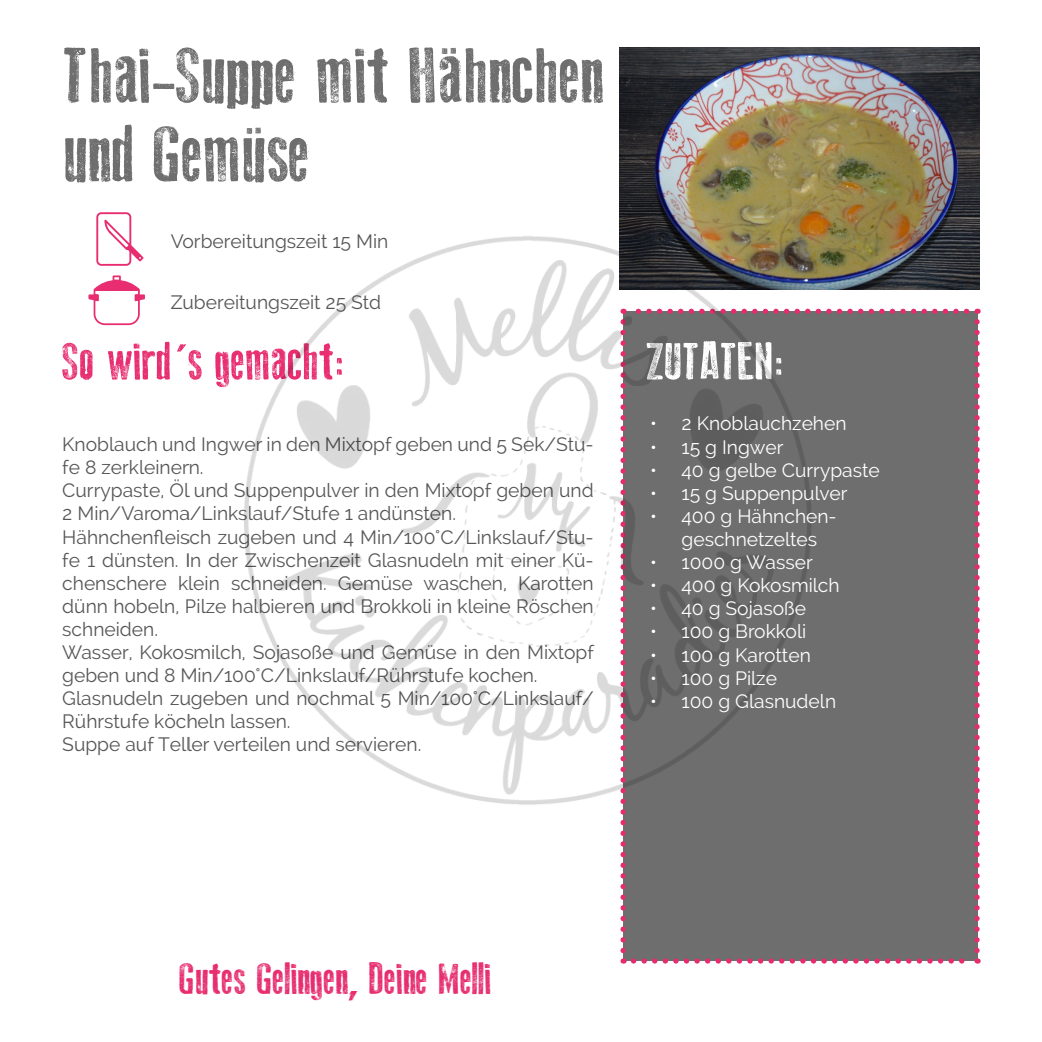
<style>
.page{position:relative;width:1042px;height:1042px;background:#fff}
.page>*{position:absolute;margin:0;border:0;box-sizing:border-box;transform-origin:0 0}
.t1{font:78.75px/78.8px "Old Press";color:#6e6e6e}
.t2{font:52.5px "Old Press";color:#e82e70}
.t3{font:52.5px "Old Press";color:#fff}
.t4{font:43.75px "Old Press";color:#e72d6f}
.t5{font:19.25px/23.1px "Raleway";color:#565655}
.t6{font:19.25px/23.1px "Raleway";color:#fff}
</style>
<div class="page">
<img style="left:619px;top:48px;width:360px;height:241px">
<div style="left:623px;top:311px;width:354px;height:650px;background:#6e6e6e"></div>
<svg style="left:620px;top:811px;width:6px;height:152px"></svg>
<svg style="left:633px;top:958px;width:345px;height:5px"></svg>
<svg style="left:974px;top:309px;width:5px;height:641px"></svg>
<svg style="left:858px;top:309px;width:108px;height:5px"></svg>
<img style="left:244px;top:204px;width:610px;height:607px">
<svg style="left:96px;top:212px;width:48px;height:54px"></svg>
<svg style="left:88px;top:275px;width:57px;height:51px"></svg>
<h1 class="t1" style="left:64px;top:36px;width:542px">Thai-Suppe mit Hähnchen und Gemüse</h1>
<p class="t5" style="left:171px;top:230px;width:219px">Vorbereitungszeit 15 Min</p>
<p class="t5" style="left:171px;top:291px;width:212px">Zubereitungszeit 25 Std</p>
<h2 class="t2" style="left:62px;top:332px;width:284px">So wird´s gemacht:</h2>
<p class="t5" style="left:62px;top:433px;width:533px">Knoblauch und Ingwer in den Mixtopf geben und 5 Sek/Stu&shy;fe 8 zerkleinern.<br>Currypaste, Öl und Suppenpulver in den Mixtopf geben und 2 Min/Varoma/Linkslauf/Stufe 1 andünsten.<br>Hähnchenfleisch zugeben und 4 Min/100°C/Linkslauf/Stu&shy;fe 1 dünsten. In der Zwischenzeit Glasnudeln mit einer Kü&shy;chenschere klein schneiden. Gemüse waschen, Karotten dünn hobeln, Pilze halbieren und Brokkoli in kleine Röschen schneiden.<br>Wasser, Kokosmilch, Sojasoße und Gemüse in den Mixtopf geben und 8 Min/100°C/Linkslauf/Rührstufe kochen.<br>Glasnudeln zugeben und nochmal 5 Min/100°C/Linkslauf/ Rührstufe köcheln lassen.<br>Suppe auf Teller verteilen und servieren.</p>
<h2 class="t3" style="left:646px;top:332px;width:140px">ZUTATEN:</h2>
<p class="t6" style="left:650px;top:412px;width:198px">• 2 Knoblauchzehen</p>
<p class="t6" style="left:650px;top:435px;width:135px">• 15 g Ingwer</p>
<p class="t6" style="left:650px;top:458px;width:231px">• 40 g gelbe Currypaste</p>
<p class="t6" style="left:650px;top:481px;width:199px">• 15 g Suppenpulver</p>
<p class="t6" style="left:681px;top:504px;width:157px;text-indent:-31px">• 400 g Hähnchen&shy;geschnetzeltes</p>
<p class="t6" style="left:650px;top:551px;width:164px">• 1000 g Wasser</p>
<p class="t6" style="left:650px;top:574px;width:191px">• 400 g Kokosmilch</p>
<p class="t6" style="left:650px;top:597px;width:158px">• 40 g Sojasoße</p>
<p class="t6" style="left:650px;top:620px;width:158px">• 100 g Brokkoli</p>
<p class="t6" style="left:650px;top:643px;width:162px">• 100 g Karotten</p>
<p class="t6" style="left:650px;top:666px;width:128px">• 100 g Pilze</p>
<p class="t6" style="left:650px;top:689px;width:188px">• 100 g Glasnudeln</p>
<h3 class="t4" style="left:179px;top:954px;width:314px">Gutes Gelingen, Deine Melli</h3>
</div>
